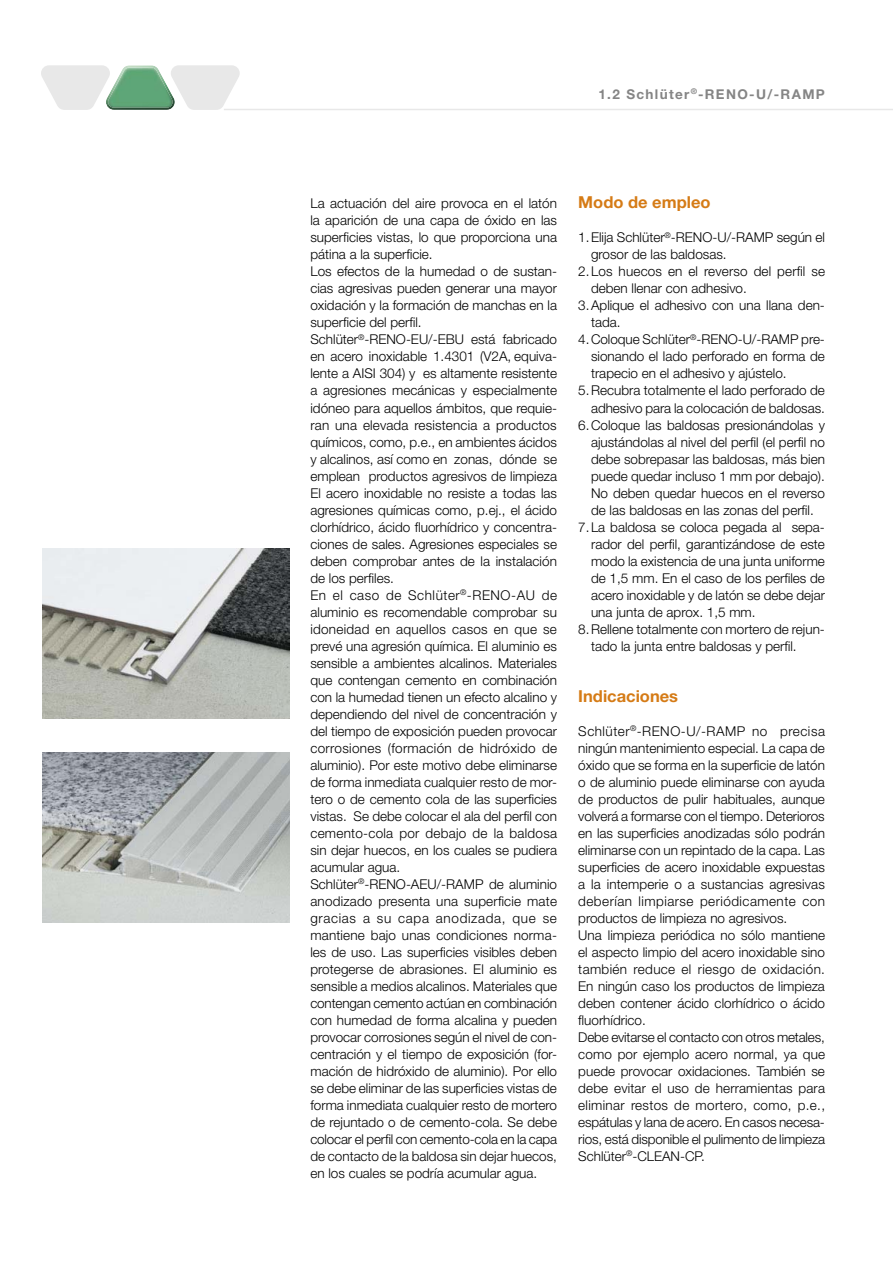
<style>
.page{position:relative;width:893px;height:1263px;background:#fff}
.page>*{position:absolute;margin:0;border:0;box-sizing:border-box;transform-origin:0 0}
.t1{font:700 16.5px "Helvetica Neue LT Pro";color:#d57b16}
.t2{font:300 13.5px/17px "Helvetica Neue LT Pro";color:#000}
.t3{font:700 13.5px "Helvetica Neue LT Pro";letter-spacing:.1em;color:#858585}
</style>
<div class="page">
<hr style="left:224px;top:109px;width:669px;height:1px;background:#e8e8e8">
<svg style="left:41px;top:65px;width:199px;height:45px"></svg>
<img style="left:43px;top:753px;width:246px;height:170px">
<img style="left:43px;top:549px;width:246px;height:170px">
<p class="t3" style="left:598px;top:86px;width:228px">1.2 Schlüter<sup>®</sup>-RENO-U/-RAMP</p>
<p class="t2" style="left:310px;top:196px;width:248px">La actuación del aire provoca en el latón la aparición de una capa de óxido en las superficies vistas, lo que proporciona una pátina a la superficie.<br>Los efectos de la humedad o de sustan&shy;cias agresivas pueden generar una mayor oxidación y la formación de manchas en la superficie del perfil.<br>Schlüter<sup>®</sup>-RENO-EU/-EBU está fabricado en acero inoxidable 1.4301 (V2A, equiva&shy;lente a AISI 304) y es altamente resistente a agresiones mecánicas y especialmente idóneo para aquellos ámbitos, que requie&shy;ran una elevada resistencia a productos químicos, como, p.e., en ambientes ácidos y alcalinos, así como en zonas, dónde se emplean productos agresivos de limpieza El acero inoxidable no resiste a todas las agresiones químicas como, p.ej., el ácido clorhídrico, ácido fluorhídrico y concentra&shy;ciones de sales. Agresiones especiales se deben comprobar antes de la instalación de los perfiles.<br>En el caso de Schlüter<sup>®</sup>-RENO-AU de aluminio es recomendable comprobar su idoneidad en aquellos casos en que se prevé una agresión química. El aluminio es sensible a ambientes alcalinos. Materiales que contengan cemento en combinación con la humedad tienen un efecto alcalino y dependiendo del nivel de concentración y del tiempo de exposición pueden provocar corrosiones (formación de hidróxido de aluminio). Por este motivo debe eliminarse de forma inmediata cualquier resto de mor&shy;tero o de cemento cola de las superficies vistas. Se debe colocar el ala del perfil con cemento-cola por debajo de la baldosa sin dejar huecos, en los cuales se pudiera acumular agua.<br>Schlüter<sup>®</sup>-RENO-AEU/-RAMP de aluminio anodizado presenta una superficie mate gracias a su capa anodizada, que se mantiene bajo unas condiciones norma&shy;les de uso. Las superficies visibles deben protegerse de abrasiones. El aluminio es sensible a medios alcalinos. Materiales que contengan cemento actúan en combinación con humedad de forma alcalina y pueden provocar corrosiones según el nivel de con&shy;centración y el tiempo de exposición (for&shy;mación de hidróxido de aluminio). Por ello se debe eliminar de las superficies vistas de forma inmediata cualquier resto de mortero de rejuntado o de cemento-cola. Se debe colocar el perfil con cemento-cola en la capa de contacto de la baldosa sin dejar huecos, en los cuales se podría acumular agua.</p>
<p class="t1" style="left:578px;top:193px;width:134px">Modo de empleo</p>
<p class="t2" style="left:591px;top:230px;width:235px;text-indent:-13px">1. Elija Schlüter<sup>®</sup>-RENO-U/-RAMP según el grosor de las baldosas.</p>
<p class="t2" style="left:591px;top:264px;width:236px;text-indent:-13px">2. Los huecos en el reverso del perfil se deben llenar con adhesivo.</p>
<p class="t2" style="left:591px;top:298px;width:235px;text-indent:-13px">3. Aplique el adhesivo con una llana den&shy;tada.</p>
<p class="t2" style="left:591px;top:332px;width:235px;text-align:justify;text-indent:-13px">4. Coloque Schlüter<sup>®</sup>-RENO-U/-RAMP pre&shy;sionando el lado perforado en forma de trapecio en el adhesivo y ajústelo.</p>
<p class="t2" style="left:578px;top:383px;width:248px;text-align:right">5. Recubra totalmente el lado perforado de adhesivo para la colocación de baldosas.</p>
<p class="t2" style="left:591px;top:417px;width:235px;text-align:justify;text-indent:-13px">6. Coloque las baldosas presionándolas y ajustándolas al nivel del perfil (el perfil no debe sobrepasar las baldosas, más bien puede quedar incluso 1 mm por debajo).<br>No deben quedar huecos en el reverso de las baldosas en las zonas del perfil.</p>
<p class="t2" style="left:591px;top:519px;width:235px;text-align:justify;text-indent:-13px">7. La baldosa se coloca pegada al sepa&shy;rador del perfil, garantizándose de este modo la existencia de una junta uniforme de 1,5 mm. En el caso de los perfiles de acero inoxidable y de latón se debe dejar una junta de aprox. 1,5 mm.</p>
<p class="t2" style="left:591px;top:621px;width:235px;text-indent:-13px">8. Rellene totalmente con mortero de rejun&shy;tado la junta entre baldosas y perfil.</p>
<p class="t1" style="left:578px;top:686px;width:101px">Indicaciones</p>
<p class="t2" style="left:578px;top:723px;width:248px">Schlüter<sup>®</sup>-RENO-U/-RAMP no precisa ningún mantenimiento especial. La capa de óxido que se forma en la superficie de latón o de aluminio puede eliminarse con ayuda de productos de pulir habituales, aunque volverá a formarse con el tiempo. Deterioros en las superficies anodizadas sólo podrán eliminarse con un repintado de la capa. Las superficies de acero inoxidable expuestas a la intemperie o a sustancias agresivas deberían limpiarse periódicamente con productos de limpieza no agresivos.<br>Una limpieza periódica no sólo mantiene el aspecto limpio del acero inoxidable sino también reduce el riesgo de oxidación.<br>En ningún caso los productos de limpieza deben contener ácido clorhídrico o ácido fluorhídrico.<br>Debe evitarse el contacto con otros metales, como por ejemplo acero normal, ya que puede provocar oxidaciones. También se debe evitar el uso de herramientas para eliminar restos de mortero, como, p.e., espátulas y lana de acero. En casos necesa&shy;rios, está disponible el pulimento de limpieza Schlüter<sup>®</sup>-CLEAN-CP.</p>
</div>
